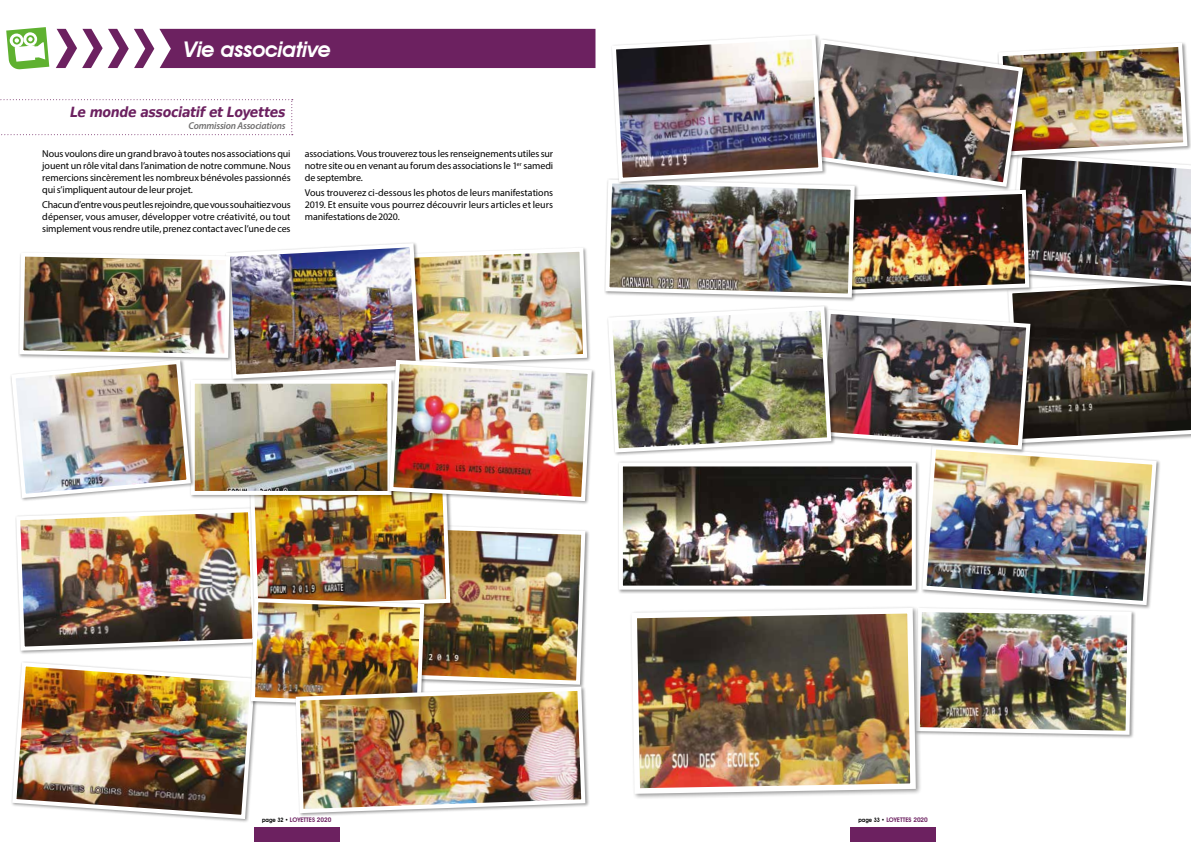
<style>
.page{position:relative;width:1191px;height:842px;background:#fff}
.page>*{position:absolute;margin:0;border:0;box-sizing:border-box;transform-origin:0 0}
.t1{font:italic 600 21.6px "Avant Garde IT Cby BT";letter-spacing:-.015em;color:#fff}
.t2{font:italic 700 14px "Bitstream Vera Sans";letter-spacing:-.03em;color:#6c2160;scale:.9 1}
.t3{font:10px/12px "Myriad Pro";letter-spacing:-.01em;color:#000;text-align:justify}
.t4{font:italic 600 10px "Myriad Pro";letter-spacing:-.02em;color:#706f6f;scale:.96 1}
.t5{font:600 6.3px "Avant Garde IT Cby BT";color:#6c2160}
.s1{font-size:6px;color:#000}
</style>
<div class="page">
<svg style="left:56px;top:29px;width:539px;height:39px;background:#7f3e75"></svg>
<div style="left:850px;top:828px;width:85px;height:14px;background:#6c2160"></div>
<div style="left:254px;top:828px;width:85px;height:14px;background:#6c2160"></div>
<svg style="left:6px;top:27px;width:43px;height:43px"></svg>
<svg style="left:0;top:99px;width:293px;height:36px"></svg>
<img style="left:11px;top:242px;width:583px;height:579px">
<img style="left:633px;top:737px;width:285px;height:60px">
<img style="left:604px;top:34px;width:587px;height:703px">
<h1 class="t1" style="left:184px;top:37px;width:148px">Vie associative</h1>
<h2 class="t2" style="left:70px;top:104px;width:241px">Le monde associatif et Loyettes</h2>
<p class="t4" style="left:189px;top:119px;width:103px">Commission Associations</p>
<p class="t3" style="left:42px;top:147px;width:250px">Nous voulons dire un grand bravo à toutes nos associations qui jouent un rôle vital dans l’animation de notre commune. Nous remercions sincèrement les nombreux bénévoles passionnés qui s’impliquent autour de leur projet.</p>
<p class="t3" style="left:42px;top:198px;width:250px">Chacun d’entre vous peut les rejoindre, que vous souhaitiez vous dépenser, vous amuser, développer votre créativité, ou tout simplement vous rendre utile, prenez contact avec l’une de ces</p>
<p class="t3" style="left:305px;top:147px;width:250px">associations. Vous trouverez tous les renseignements utiles sur notre site ou en venant au forum des associations le 1<sup>er</sup> samedi de septembre.</p>
<p class="t3" style="left:305px;top:186px;width:250px">Vous trouverez ci-dessous les photos de leurs manifestations 2019. Et ensuite vous pourrez découvrir leurs articles et leurs manifestations de 2020.</p>
<p class="t5" style="left:262px;top:816px;width:71px"><span class="s1">page 32 •</span> LOYETTES 2020</p>
<p class="t5" style="left:858px;top:816px;width:71px"><span class="s1">page 33 •</span> LOYETTES 2020</p>
</div>
